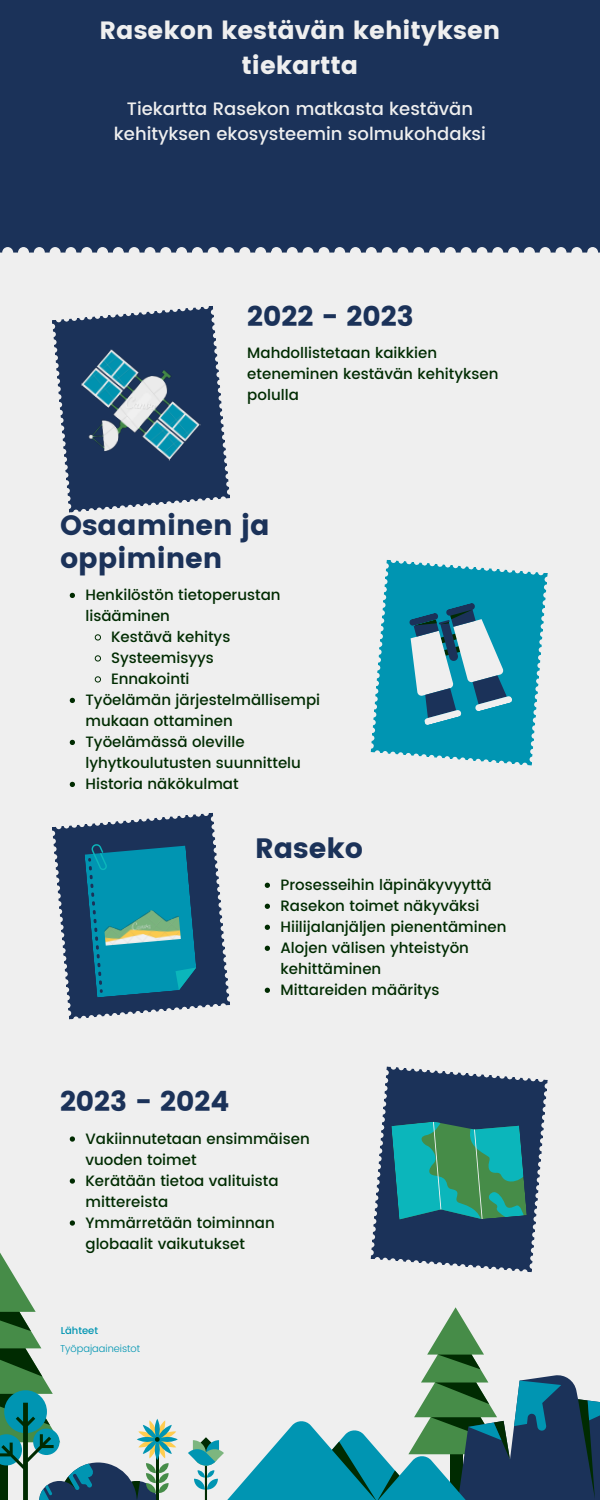
<style>
.page{position:relative;width:600px;height:1500px;background:#efefef}
.page>*{position:absolute;margin:0;border:0;box-sizing:border-box;transform-origin:0 0}
.t1{font:28px/33px "Poppins";color:#1b3259}
.t2{font:25px/34.5px "Poppins";color:#efefef;text-align:center}
.t3{font:500 18px/24.8px "Poppins";color:#efefef;text-align:center}
.t4{font:500 15px/21px "Poppins";color:#002b01}
.t5{font:300 10px "Poppins";color:#0095b2}
.t6{font:500 10px "Poppins";color:#0095b2}
</style>
<div class="page">
<svg style="left:370px;top:560px;width:178px;height:206px;fill:#0095b2"></svg>
<svg style="left:370px;top:1066px;width:178px;height:206px;fill:#1b3259"></svg>
<svg style="left:402px;top:600px;width:111px;height:126px"></svg>
<svg style="left:52px;top:306px;width:178px;height:207px;fill:#1b3259"></svg>
<svg style="left:52px;top:813px;width:178px;height:207px;fill:#1b3259"></svg>
<svg style="left:391px;top:1114px;width:136px;height:112px;background:#23887f"></svg>
<svg style="left:85px;top:843px;width:113px;height:154px;background:#067f9d"></svg>
<img style="left:103px;top:908px;width:78px;height:38px">
<img style="left:76px;top:347px;width:131px;height:116px">
<svg style="left:188px;top:1307px;width:412px;height:193px"></svg>
<svg style="left:0;top:1252px;width:178px;height:248px"></svg>
<div style="left:0;top:0;width:600px;height:252px;background:#1b3259"></div>
<svg style="left:265px;top:883px;width:5px;height:5px"></svg>
<svg style="left:265px;top:904px;width:5px;height:5px"></svg>
<svg style="left:265px;top:925px;width:5px;height:5px"></svg>
<svg style="left:265px;top:946px;width:5px;height:5px"></svg>
<svg style="left:265px;top:988px;width:5px;height:5px"></svg>
<svg style="left:70px;top:593px;width:5px;height:5px"></svg>
<svg style="left:94px;top:634px;width:7px;height:7px"></svg>
<svg style="left:94px;top:655px;width:7px;height:7px"></svg>
<svg style="left:94px;top:676px;width:7px;height:7px"></svg>
<svg style="left:70px;top:698px;width:5px;height:5px"></svg>
<svg style="left:70px;top:740px;width:5px;height:5px"></svg>
<svg style="left:70px;top:782px;width:5px;height:5px"></svg>
<svg style="left:70px;top:1136px;width:5px;height:6px"></svg>
<svg style="left:70px;top:1178px;width:5px;height:6px"></svg>
<svg style="left:70px;top:1220px;width:5px;height:6px"></svg>
<p class="t2" style="left:100px;top:13px;width:402px">Rasekon kestävän kehityksen tiekartta</p>
<p class="t3" style="left:114px;top:96px;width:374px">Tiekartta Rasekon matkasta kestävän kehityksen ekosysteemin solmukohdaksi</p>
<p class="t1" style="left:247px;top:299px;width:168px">2022 - 2023</p>
<p class="t4" style="left:247px;top:342px;width:253px">Mahdollistetaan kaikkien eteneminen kestävän kehityksen polulla</p>
<p class="t1" style="left:60px;top:509px;width:211px">Osaaminen ja oppiminen</p>
<p class="t4" style="left:86px;top:585px;width:197px">Henkilöstön tietoperustan lisääminen</p>
<p class="t4" style="left:111px;top:627px;width:121px">Kestävä kehitys</p>
<p class="t4" style="left:111px;top:648px;width:104px">Systeemisyys</p>
<p class="t4" style="left:111px;top:669px;width:80px">Ennakointi</p>
<p class="t4" style="left:86px;top:690px;width:236px">Työelämän järjestelmällisempi mukaan ottaminen</p>
<p class="t4" style="left:86px;top:732px;width:217px">Työelämässä oleville lyhytkoulutusten suunnittelu</p>
<p class="t4" style="left:86px;top:774px;width:155px">Historia näkökulmat</p>
<p class="t1" style="left:255px;top:832px;width:110px">Raseko</p>
<p class="t1" style="left:60px;top:1085px;width:171px">2023 - 2024</p>
<p class="t4" style="left:280px;top:874px;width:213px">Prosesseihin läpinäkyvyyttä</p>
<p class="t4" style="left:280px;top:895px;width:201px">Rasekon toimet näkyväksi</p>
<p class="t4" style="left:280px;top:916px;width:228px">Hiilijalanjäljen pienentäminen</p>
<p class="t4" style="left:280px;top:937px;width:190px">Alojen välisen yhteistyön kehittäminen</p>
<p class="t4" style="left:280px;top:979px;width:161px">Mittareiden määritys</p>
<p class="t4" style="left:86px;top:1128px;width:226px">Vakiinnutetaan ensimmäisen vuoden toimet</p>
<p class="t4" style="left:86px;top:1170px;width:195px">Kerätään tietoa valituista mittereista</p>
<p class="t4" style="left:86px;top:1212px;width:191px">Ymmärretään toiminnan globaalit vaikutukset</p>
<p class="t6" style="left:61px;top:1324px;width:39px">Lähteet</p>
<p class="t5" style="left:60px;top:1343px;width:82px">Työpajaaineistot</p>
</div>
